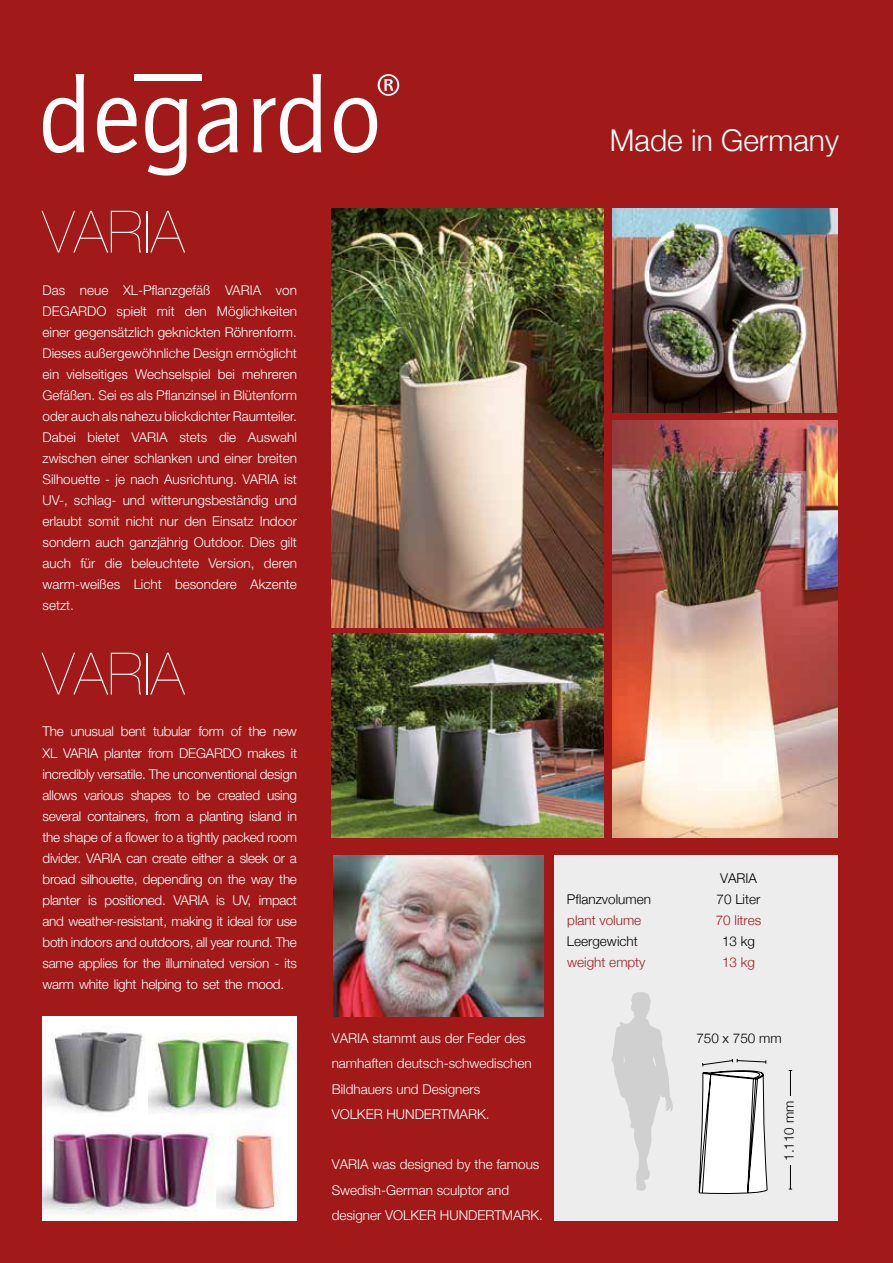
<style>
.page{position:relative;width:893px;height:1263px;background:#a11a19}
.page>*{position:absolute;margin:0;border:0;box-sizing:border-box;transform-origin:0 0}
.t1{font:200 58.5px "Helvetica Neue";color:#fff}
.t2{font:300 30px "Helvetica Neue";color:#fff}
.t3{font:300 13.5px/21px "Helvetica Neue LT Std";letter-spacing:-.02em;color:#fff;text-align:justify}
.t4{font:300 13.5px/25.5px "Helvetica Neue";color:#fff}
.t5{font:300 13.5px/21px "Helvetica Neue";color:#000}
.t6{font:300 13.5px "Helvetica Neue";color:#a11a19}
</style>
<div class="page">
<svg style="left:43px;top:74px;width:41px;height:79px"></svg>
<svg style="left:97px;top:98px;width:40px;height:55px"></svg>
<svg style="left:145px;top:98px;width:42px;height:78px"></svg>
<svg style="left:198px;top:98px;width:40px;height:55px"></svg>
<svg style="left:253px;top:74px;width:68px;height:79px"></svg>
<div style="left:134px;top:74px;width:68px;height:7px;background:#fff"></div>
<svg style="left:334px;top:74px;width:65px;height:79px"></svg>
<div style="left:554px;top:855px;width:284px;height:365px;background:#ededed"></div>
<svg style="left:611px;top:992px;width:62px;height:198px"></svg>
<hr style="left:790px;top:1070px;width:1px;height:119px;background:#000">
<div style="left:781px;top:1097px;width:21px;height:68px;background:#ededed"></div>
<svg style="left:699px;top:1058px;width:68px;height:136px;background:#dedede"></svg>
<img style="left:332px;top:208px;width:272px;height:419px">
<img style="left:332px;top:633px;width:272px;height:204px">
<img style="left:612px;top:208px;width:226px;height:204px">
<img style="left:612px;top:421px;width:226px;height:416px">
<img style="left:333px;top:855px;width:211px;height:162px">
<img style="left:215px;top:1117px;width:82px;height:103px">
<img style="left:43px;top:1017px;width:254px;height:100px">
<img style="left:43px;top:1117px;width:172px;height:103px">
<h1 class="t1" style="left:43px;top:186px;width:143px">VARIA</h1>
<p class="t3" style="left:43px;top:279px;width:256px">Das neue XL-Pflanzgefäß VARIA von DEGARDO spielt mit den Möglichkeiten einer gegensätzlich geknickten Röhrenform.<br>Dieses außergewöhnliche Design ermöglicht ein vielseitiges Wechselspiel bei mehreren Gefäßen. Sei es als Pflanzinsel in Blütenform oder auch als nahezu blickdichter Raumteiler.<br>Dabei bietet VARIA stets die Auswahl zwischen einer schlanken und einer breiten Silhouette - je nach Ausrichtung. VARIA ist UV-, schlag- und witterungsbeständig und erlaubt somit nicht nur den Einsatz Indoor sondern auch ganzjährig Outdoor. Dies gilt auch für die beleuchtete Version, deren warm-weißes Licht besondere Akzente setzt.</p>
<h1 class="t1" style="left:43px;top:628px;width:143px">VARIA</h1>
<p class="t3" style="left:43px;top:721px;width:256px">The unusual bent tubular form of the new XL VARIA planter from DEGARDO makes it incredibly versatile. The unconventional design allows various shapes to be created using several containers, from a planting island in the shape of a flower to a tightly packed room divider. VARIA can create either a sleek or a broad silhouette, depending on the way the planter is positioned. VARIA is UV, impact and weather-resistant, making it ideal for use both indoors and outdoors, all year round. The same applies for the illuminated version - its warm white light helping to set the mood.</p>
<h2 class="t2" style="left:610px;top:116px;width:231px">Made in Germany</h2>
<p class="t4" style="left:332px;top:1024px;width:202px">VARIA stammt aus der Feder des namhaften deutsch-schwedischen<br>Bildhauers und Designers<br>VOLKER HUNDERTMARK.</p>
<p class="t4" style="left:332px;top:1151px;width:213px">VARIA was designed by the famous<br>Swedish-German sculptor and designer VOLKER HUNDERTMARK.</p>
<p class="t5" style="left:567px;top:887px;width:86px">Pflanzvolumen</p>
<p class="t5" style="left:567px;top:929px;width:72px">Leergewicht</p>
<p class="t6" style="left:567px;top:909px;width:76px">plant volume</p>
<p class="t6" style="left:567px;top:951px;width:80px">weight empty</p>
<p class="t5" style="left:717px;top:866px;width:45px">VARIA<br>70 Liter</p>
<p class="t5" style="left:722px;top:929px;width:35px">13 kg</p>
<p class="t6" style="left:716px;top:909px;width:47px">70 litres</p>
<p class="t6" style="left:722px;top:951px;width:35px">13 kg</p>
<p class="t5" style="left:696px;top:1027px;width:87px">750 x 750 mm</p>
<p class="t5" style="left:778px;top:1161px;width:62px;rotate:-90deg">1.110 mm</p>
</div>
